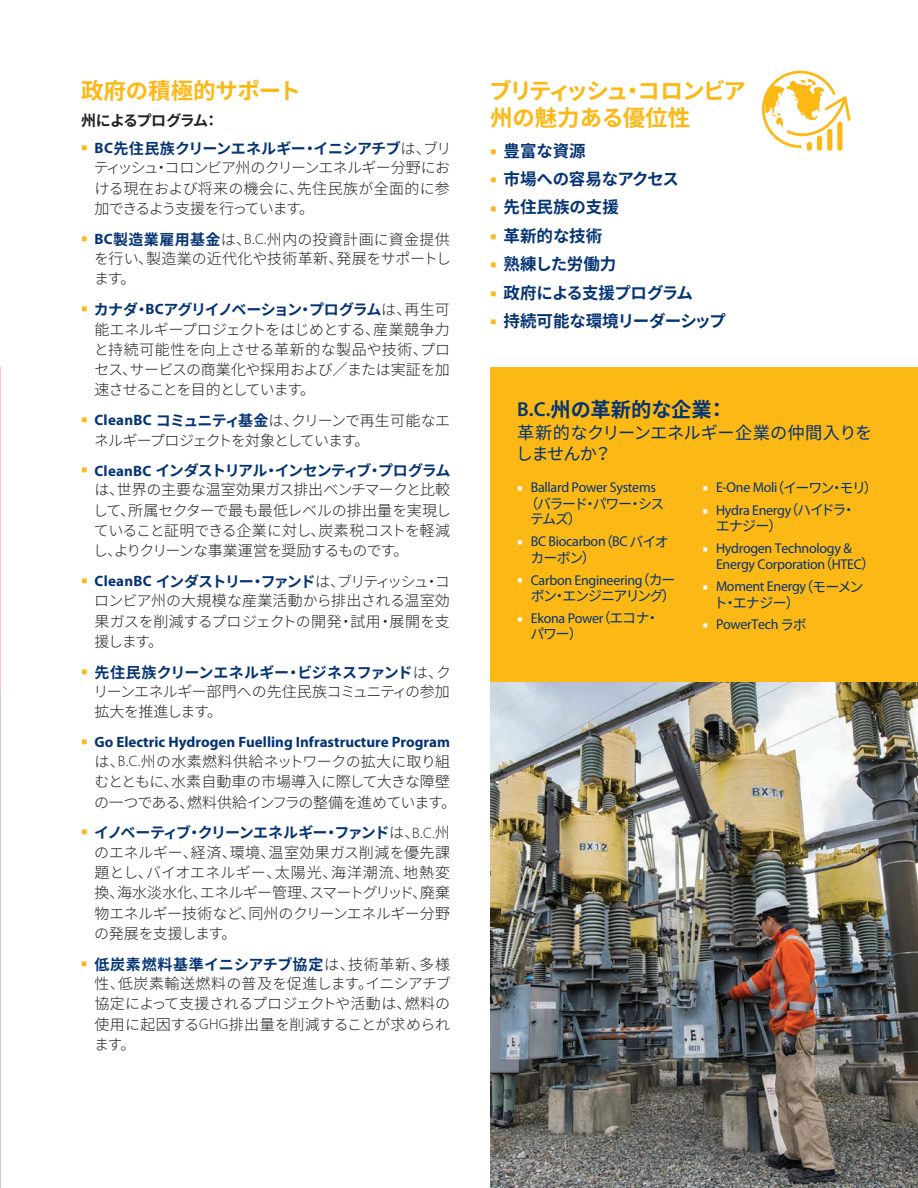
<style>
.page{position:relative;width:918px;height:1188px;background:#fff}
.page>*{position:absolute;margin:0;border:0;box-sizing:border-box;transform-origin:0 0}
.Titles{font:700 22.5px/27px "Noto Sans CJ Kjp";letter-spacing:-.03em;color:#fcb814}
.Titles-2{font:700 22.5px "Noto Sans CJ Kjp";letter-spacing:-.01em;color:#fcb814}
.t1{font:700 20.25px "Noto Sans CJ Kjp";color:#053474}
.t2{font:17.25px/20.7px "Noto Sans CJ Kjp";letter-spacing:-.025em;color:#053474}
.t3{font:700 16.5px "Noto Sans CJ Kjp";letter-spacing:-.005em;color:#053474}
.t4{font:700 16.5px "Noto Sans CJ Kjp";letter-spacing:-.04em;color:#053474}
.Body_Copy{font:300 15px/20.1px "Noto Sans CJ Kjp";letter-spacing:-.025em;color:#231f20;text-align:justify}
.Body_Copy-2{font:300 15px/19.5px "Noto Sans CJ Kjp";letter-spacing:-.065em;color:#231f20}
.Body_Copy-3{font:700 15px "Noto Sans CJ Kjp";letter-spacing:-.065em;color:#231f20}
.t5{font:14.25px/16.4px "Myriad Pro";letter-spacing:-.02em;color:#053474}
.t6{font:14.25px "Noto Sans CJ Kjp";letter-spacing:-.105em;color:#053474}
.s1{font-family:"Minion Pro";font-weight:700;font-size:16.5px;color:#fcb814}
.s2{font-family:"Myriad Pro";font-weight:700;color:#053474}
.s3{font-weight:700;color:#053474}
.s4{font-family:"Myriad Pro"}
.s5{font-family:"Minion Pro";color:#fcb814}
.s6{font-family:"Myriad Pro";font-weight:600}
.s7{font-family:"Minion Pro";color:#fff}
.s8{font-family:"Noto Sans CJ Kjp"}
</style>
<div class="page">
<div style="left:490px;top:367px;width:428px;height:316px;background:#fcb814"></div>
<div style="left:807px;top:142px;width:5px;height:9px;background:#fcb814;border-radius:3px"></div>
<div style="left:817px;top:136px;width:5px;height:15px;background:#fcb814;border-radius:3px"></div>
<div style="left:827px;top:129px;width:5px;height:22px;background:#fcb814;border-radius:3px"></div>
<div style="left:837px;top:122px;width:6px;height:29px;background:#fcb814;border-radius:3px"></div>
<svg style="left:762px;top:71px;width:89px;height:77px"></svg>
<img style="left:490px;top:683px;width:428px;height:505px">
<img style="left:0;top:366px;width:1px;height:326px">
<p class="Titles-2" style="left:81px;top:78px;width:221px">政府の積極的サポート</p>
<p class="Body_Copy-3" style="left:81px;top:112px;width:139px">州によるプログラム：</p>
<p class="Body_Copy" style="left:94px;top:139px;width:359px;text-indent:-13px"><span class="s1">■</span> <span class="s2">BC</span><span class="s3">先住民族クリーンエネルギー・イニシアチブ</span>は、ブリティッシュ・コロンビア州のクリーンエネルギー分野における現在および将来の機会に、先住民族が全面的に参加できるよう支援を行っています。</p>
<p class="Body_Copy" style="left:94px;top:229px;width:359px;text-indent:-13px"><span class="s1">■</span> <span class="s2">BC</span><span class="s3">製造業雇用基金</span>は、<span class="s4">B.C.</span>州内の投資計画に資金提供を行い、製造業の近代化や技術革新、発展をサポートします。</p>
<p class="Body_Copy" style="left:94px;top:300px;width:358px;text-indent:-13px"><span class="s1">■</span> <span class="s3">カナダ・</span><span class="s2">BC</span><span class="s3">アグリイノベーション・プログラム</span>は、再生可能エネルギープロジェクトをはじめとする、産業競争力と持続可能性を向上させる革新的な製品や技術、プロセス、サービスの商業化や採用および／または実証を加速させることを目的としています。</p>
<p class="Body_Copy-2" style="left:94px;top:411px;width:358px;text-indent:-13px"><span class="s1">■</span> <span class="s2">CleanBC</span> <span class="s3">コミュニティ基金</span>は、クリーンで再生可能なエネルギープロジェクトを対象としています。</p>
<p class="Body_Copy" style="left:93px;top:461px;width:359px;text-indent:-12px"><span class="s1">■</span> <span class="s2">CleanBC</span> <span class="s3">インダストリアル・インセンティブ・プログラム</span>は、世界の主要な温室効果ガス排出ベンチマークと比較して、所属セクターで最も最低レベルの排出量を実現していること証明できる企業に対し、炭素税コストを軽減し、よりクリーンな事業運営を奨励するものです。</p>
<p class="Body_Copy" style="left:94px;top:572px;width:357px;text-indent:-13px"><span class="s1">■</span> <span class="s2">CleanBC</span> <span class="s3">インダストリー・ファンド</span>は、ブリティッシュ・コロンビア州の大規模な産業活動から排出される温室効果ガスを削減するプロジェクトの開発・試用・展開を支援します。</p>
<p class="Body_Copy" style="left:93px;top:662px;width:359px;text-indent:-12px"><span class="s1">■</span> <span class="s3">先住民族クリーンエネルギー・ビジネスファンド</span>は、クリーンエネルギー部門への先住民族コミュニティの参加拡大を推進します。</p>
<p class="Body_Copy" style="left:94px;top:732px;width:363px;text-align:left;text-indent:-13px"><span class="s1">■</span> <span class="s2">Go Electric Hydrogen Fuelling Infrastructure Program</span>は、<span class="s4">B.C.</span>州の水素燃料供給ネットワークの拡大に取り組むとともに、水素自動車の市場導入に際して大きな障壁の一つである、燃料供給インフラの整備を進めています。</p>
<p class="Body_Copy" style="left:94px;top:823px;width:357px;text-indent:-13px"><span class="s1">■</span> <span class="s3">イノベーティブ・クリーンエネルギー・ファンド</span>は、<span class="s4">B.C.</span>州のエネルギー、経済、環境、温室効果ガス削減を優先課題とし、バイオエネルギー、太陽光、海洋潮流、地熱変換、海水淡水化、エネルギー管理、スマートグリッド、廃棄物エネルギー技術など、同州のクリーンエネルギー分野の発展を支援します。</p>
<p class="Body_Copy" style="left:94px;top:954px;width:358px;text-indent:-13px"><span class="s1">■</span> <span class="s3">低炭素燃料基準イニシアチブ協定</span>は、技術革新、多様性、低炭素輸送燃料の普及を促進します。イニシアチブ協定によって支援されるプロジェクトや活動は、燃料の使用に起因する<span class="s4">GHG</span>排出量を削減することが求められます。</p>
<p class="Titles" style="left:489px;top:78px;width:258px">ブリティッシュ・コロンビア州の魅力ある優位性</p>
<p class="t3" style="left:490px;top:141px;width:97px"><span class="s5">■</span> 豊富な資源</p>
<p class="t3" style="left:490px;top:170px;width:190px"><span class="s5">■</span> 市場への容易なアクセス</p>
<p class="t3" style="left:490px;top:198px;width:130px"><span class="s5">■</span> 先住民族の支援</p>
<p class="t3" style="left:490px;top:227px;width:114px"><span class="s5">■</span> 革新的な技術</p>
<p class="t3" style="left:490px;top:255px;width:128px"><span class="s5">■</span> 熟練した労働力</p>
<p class="t4" style="left:490px;top:283px;width:204px"><span class="s5">■</span> 政府による支援プログラム</p>
<p class="t3" style="left:490px;top:312px;width:237px"><span class="s5">■</span> 持続可能な環境リーダーシップ</p>
<p class="t1" style="left:517px;top:398px;width:211px"><span class="s6">B.C.</span>州の革新的な企業：</p>
<p class="t2" style="left:516px;top:423px;width:358px">革新的なクリーンエネルギー企業の仲間入りをしませんか？</p>
<p class="t5" style="left:517px;top:480px;width:140px"><span class="s7">■</span> Ballard Power Systems</p>
<p class="t6" style="left:524px;top:495px;width:141px">（バラード・パワー・シス</p>
<p class="t6" style="left:530px;top:511px;width:53px">テムズ）</p>
<p class="t5" style="left:530px;top:534px;width:140px;text-indent:-13px"><span class="s7">■</span> BC Biocarbon<span class="s8">（</span>BC <span class="s8">バイオカーボン）</span></p>
<p class="t5" style="left:517px;top:572px;width:160px;text-align:right"><span class="s7">■</span> Carbon Engineering<span class="s8">（カーボン・エンジニアリング）</span></p>
<p class="t5" style="left:530px;top:610px;width:131px;text-indent:-13px"><span class="s7">■</span> Ekona Power<span class="s8">（エコナ・パワー）</span></p>
<p class="t5" style="left:703px;top:480px;width:177px"><span class="s7">■</span> E-One Moli<span class="s8">（イーワン・モリ）</span></p>
<p class="t5" style="left:716px;top:502px;width:141px;text-indent:-13px"><span class="s7">■</span> Hydra Energy<span class="s8">（ハイドラ・エナジー）</span></p>
<p class="t5" style="left:716px;top:541px;width:161px;line-height:15.8px;text-indent:-14px"><span class="s7">■</span> Hydrogen Technology &amp;<br>Energy Corporation<span class="s8">（</span>HTEC<span class="s8">）</span></p>
<p class="t5" style="left:714px;top:579px;width:151px;text-indent:-11px"><span class="s7">■</span> Moment Energy<span class="s8">（モーメント・エナジー）</span></p>
<p class="t5" style="left:703px;top:617px;width:106px"><span class="s7">■</span> PowerTech <span class="s8">ラボ</span></p>
</div>
